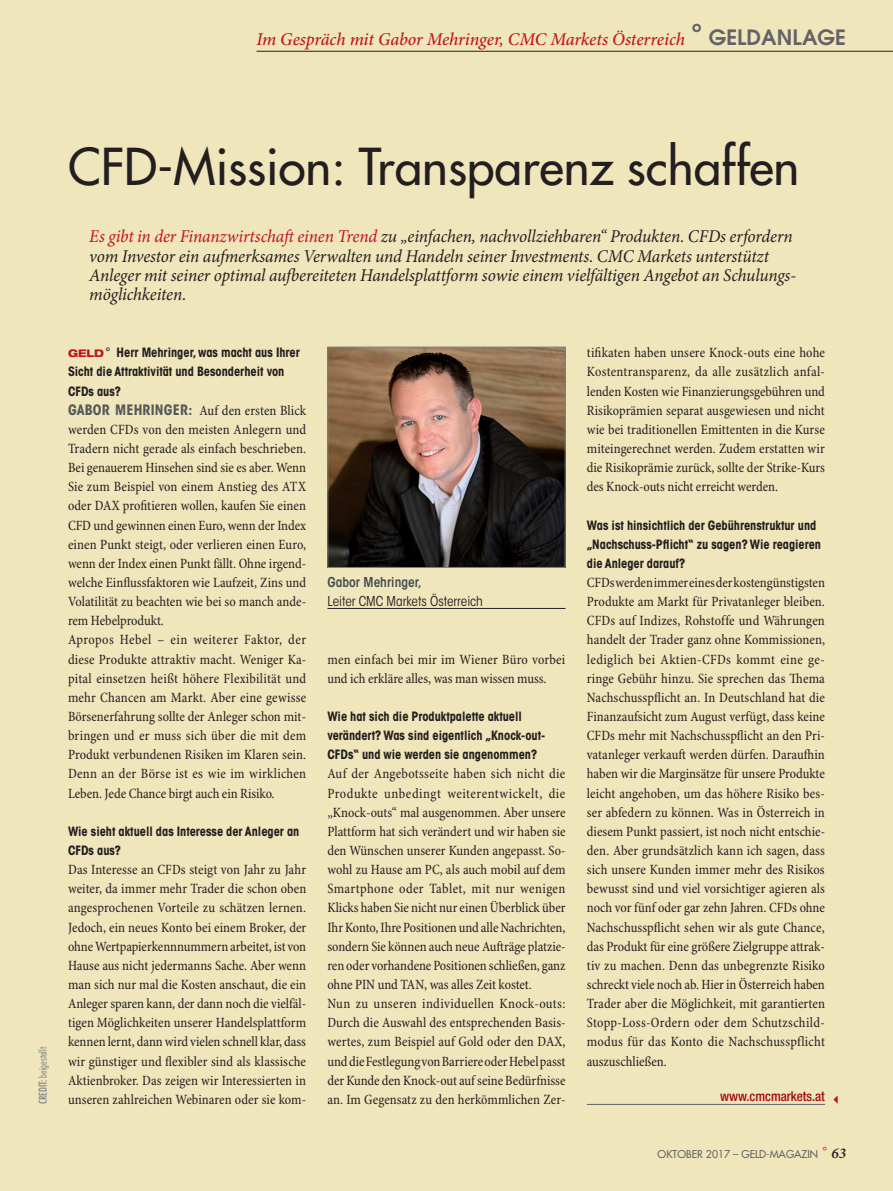
<style>
.page{position:relative;width:893px;height:1191px;background:#efe6bb}
.page>*{position:absolute;margin:0;border:0;box-sizing:border-box;transform-origin:0 0}
.t1{font:49.5px "Futura";color:#231f20}
.t2{font:italic 18px/19.2px "Minion Pro";letter-spacing:-.01em;color:#231f20;scale:.96 1}
.t3{font:italic 500 18px "Minion Pro";letter-spacing:-.01em;color:#c4121a}
.t4{font:condensed 14.25px/19.2px "Minion Pro";letter-spacing:.005em;color:#231f20}
.t5{font:condensed 13.5px "ITC Avant Garde Std";color:#231f20}
.t6{font:500 condensed 13.5px "Helvetica Neue LT Std";letter-spacing:-.005em;color:#a1080f}
.t7{font:600 condensed 13.5px "ITC Avant Garde Std";color:#41494e}
.t8{font:700 condensed 12.75px/19.2px "ITC Avant Garde Std";color:#231f20}
.t9{font:10.5px "Futura";color:#636366}
.t10{font:300 condensed 10.5px "Futura";color:#808285}
.s1{font-family:"ITC Avant Garde Std";font-weight:600;font-style:normal;font-size:30px;color:#636366}
.s2{font-family:"ITC Avant Garde Std";font-weight:600;font-style:normal;font-size:21px;color:#636366}
.s3{font-weight:400}
.s4{color:#c4121a}
.s5{font-family:"Helvetica Neue LT Std";font-weight:800;font-stretch:expanded;font-size:10.5px;color:#c4121a}
.s6{font-family:"ITC Avant Garde Std";font-weight:700;color:#57585a}
.s7{font-size:12px;color:#c4121a}
.s8{font-family:"Minion Pro";font-weight:600;font-style:italic;font-size:15px;color:#231f20}
</style>
<div class="page">
<hr style="left:257px;top:51px;width:636px;height:1px;background:#231f20">
<hr style="left:587px;top:1104px;width:238px;height:1px;background:#636366">
<img style="left:329px;top:349px;width:235px;height:217px">
<div style="left:327px;top:347px;width:239px;height:221px;border:1px solid #808285"></div>
<hr style="left:327px;top:608px;width:239px;height:1px;background:#231f20">
<svg style="left:833px;top:1095px;width:5px;height:8px"></svg>
<p class="t3" style="left:257px;top:28px;width:591px">Im Gespräch mit Gabor Mehringer, CMC Markets Österreich <span class="s1">°</span> <span class="s2">GELDANLAGE</span></p>
<p class="t10" style="left:37px;top:1103px;width:58px;rotate:-90deg"><span class="s3">credit:</span> beigestellt</p>
<h1 class="t1" style="left:68px;top:136px;width:733px">CFD-Mission: Transparenz schaffen</h1>
<p class="t2" style="left:89px;top:227px;width:738px"><span class="s4">Es gibt in der Finanzwirtschaft einen Trend</span> zu „einfachen, nachvollziehbaren“ Produkten. CFDs erfordern vom Investor ein aufmerksames Verwalten und Handeln seiner Investments. CMC Markets unterstützt Anleger mit seiner optimal aufbereiteten Handelsplattform sowie einem vielfältigen Angebot an Schulungs&shy;möglichkeiten.</p>
<p class="t8" style="left:68px;top:343px;width:233px"><span class="s5">GELD</span>° Herr Mehringer, was macht aus Ihrer<br>Sicht die Attraktivität und Besonderheit von<br>CFDs aus?</p>
<p class="t4" style="left:68px;top:401px;width:240px"><span class="s6">gabor mehringer:</span> Auf den ersten Blick werden CFDs von den meisten Anlegern und Tradern nicht gerade als einfach beschrieben.<br>Bei genauerem Hinsehen sind sie es aber. Wenn Sie zum Beispiel von einem Anstieg des ATX oder DAX profitieren wollen, kaufen Sie einen CFD und gewinnen einen Euro, wenn der Index einen Punkt steigt, oder verlieren einen Euro, wenn der Index einen Punkt fällt. Ohne irgend&shy;welche Einflussfaktoren wie Laufzeit, Zins und Volatilität zu beachten wie bei so manch ande&shy;rem Hebelprodukt.<br>Apropos Hebel – ein weiterer Faktor, der diese Produkte attraktiv macht. Weniger Ka&shy;pital einsetzen heißt höhere Flexibilität und mehr Chancen am Markt. Aber eine gewisse Börsenerfahrung sollte der Anleger schon mit&shy;bringen und er muss sich über die mit dem Produkt verbundenen Risiken im Klaren sein.<br>Denn an der Börse ist es wie im wirklichen Leben. Jede Chance birgt auch ein Risiko.</p>
<p class="t8" style="left:68px;top:821px;width:233px">Wie sieht aktuell das Interesse der Anleger an<br>CFDs aus?</p>
<p class="t4" style="left:68px;top:860px;width:240px;text-align:justify">Das Interesse an CFDs steigt von Jahr zu Jahr weiter, da immer mehr Trader die schon oben angesprochenen Vorteile zu schätzen lernen.<br>Jedoch, ein neues Konto bei einem Broker, der ohne Wertpapierkennnummern arbeitet, ist von Hause aus nicht jedermanns Sache. Aber wenn man sich nur mal die Kosten anschaut, die ein Anleger sparen kann, der dann noch die vielfäl&shy;tigen Möglichkeiten unserer Handelsplattform kennen lernt, dann wird vielen schnell klar, dass wir günstiger und flexibler sind als klassische Aktienbroker. Das zeigen wir Interessierten in unseren zahlreichen Webinaren oder sie kom-</p>
<p class="t7" style="left:327px;top:573px;width:96px">Gabor Mehringer,</p>
<p class="t5" style="left:327px;top:593px;width:157px">Leiter CMC Markets Österreich</p>
<p class="t4" style="left:327px;top:650px;width:239px">men einfach bei mir im Wiener Büro vorbei und ich erkläre alles, was man wissen muss.</p>
<p class="t8" style="left:327px;top:706px;width:219px">Wie hat sich die Produktpalette aktuell verändert? Was sind eigentlich „Knock-out-<br>CFDs“ und wie werden sie angenommen?</p>
<p class="t4" style="left:327px;top:765px;width:240px">Auf der Angebotsseite haben sich nicht die Produkte unbedingt weiterentwickelt, die „Knock-outs“ mal ausgenommen. Aber unsere Plattform hat sich verändert und wir haben sie den Wünschen unserer Kunden angepasst. So&shy;wohl zu Hause am PC, als auch mobil auf dem Smartphone oder Tablet, mit nur wenigen Klicks haben Sie nicht nur einen Überblick über Ihr Konto, Ihre Positionen und alle Nachrichten, sondern Sie können auch neue Aufträge platzie&shy;ren oder vorhandene Positionen schließen, ganz ohne PIN und TAN, was alles Zeit kostet.<br>Nun zu unseren individuellen Knock-outs:<br>Durch die Auswahl des entsprechenden Basis&shy;wertes, zum Beispiel auf Gold oder den DAX, und die Festlegung von Barriere oder Hebel passt der Kunde den Knock-out auf seine Bedürfnisse an. Im Gegensatz zu den herkömmlichen Zer-</p>
<p class="t4" style="left:587px;top:344px;width:240px;text-align:justify">tifikaten haben unsere Knock-outs eine hohe Kostentransparenz, da alle zusätzlich anfal&shy;lenden Kosten wie Finanzierungsgebühren und Risikoprämien separat ausgewiesen und nicht wie bei traditionellen Emittenten in die Kurse miteingerechnet werden. Zudem erstatten wir die Risikoprämie zurück, sollte der Strike-Kurs des Knock-outs nicht erreicht werden.</p>
<p class="t8" style="left:587px;top:515px;width:236px">Was ist hinsichtlich der Gebührenstruktur und „Nachschuss-Pflicht“ zu sagen? Wie reagieren die Anleger darauf?</p>
<p class="t4" style="left:587px;top:573px;width:240px;text-align:justify">CFDs werden immer eines der kostengünstigsten Produkte am Markt für Privatanleger bleiben.<br>CFDs auf Indizes, Rohstoffe und Währungen handelt der Trader ganz ohne Kommissionen, lediglich bei Aktien-CFDs kommt eine ge&shy;ringe Gebühr hinzu. Sie sprechen das Thema Nachschusspflicht an. In Deutschland hat die Finanzaufsicht zum August verfügt, dass keine CFDs mehr mit Nachschusspflicht an den Pri&shy;vatanleger verkauft werden dürfen. Daraufhin haben wir die Marginsätze für unsere Produkte leicht angehoben, um das höhere Risiko bes&shy;ser abfedern zu können. Was in Österreich in diesem Punkt passiert, ist noch nicht entschie&shy;den. Aber grundsätzlich kann ich sagen, dass sich unsere Kunden immer mehr des Risikos bewusst sind und viel vorsichtiger agieren als noch vor fünf oder gar zehn Jahren. CFDs ohne Nachschusspflicht sehen wir als gute Chance, das Produkt für eine größere Zielgruppe attrak&shy;tiv zu machen. Denn das unbegrenzte Risiko schreckt viele noch ab. Hier in Österreich haben Trader aber die Möglichkeit, mit garantierten Stopp-Loss-Ordern oder dem Schutzschild&shy;modus für das Konto die Nachschusspflicht auszuschließen.</p>
<p class="t6" style="left:720px;top:1088px;width:106px">www.cmcmarkets.at</p>
<p class="t9" style="left:658px;top:1147px;width:190px">Oktober 2017 – GELD-MAGAZIN <span class="s7">°</span> <span class="s8">63</span></p>
</div>
